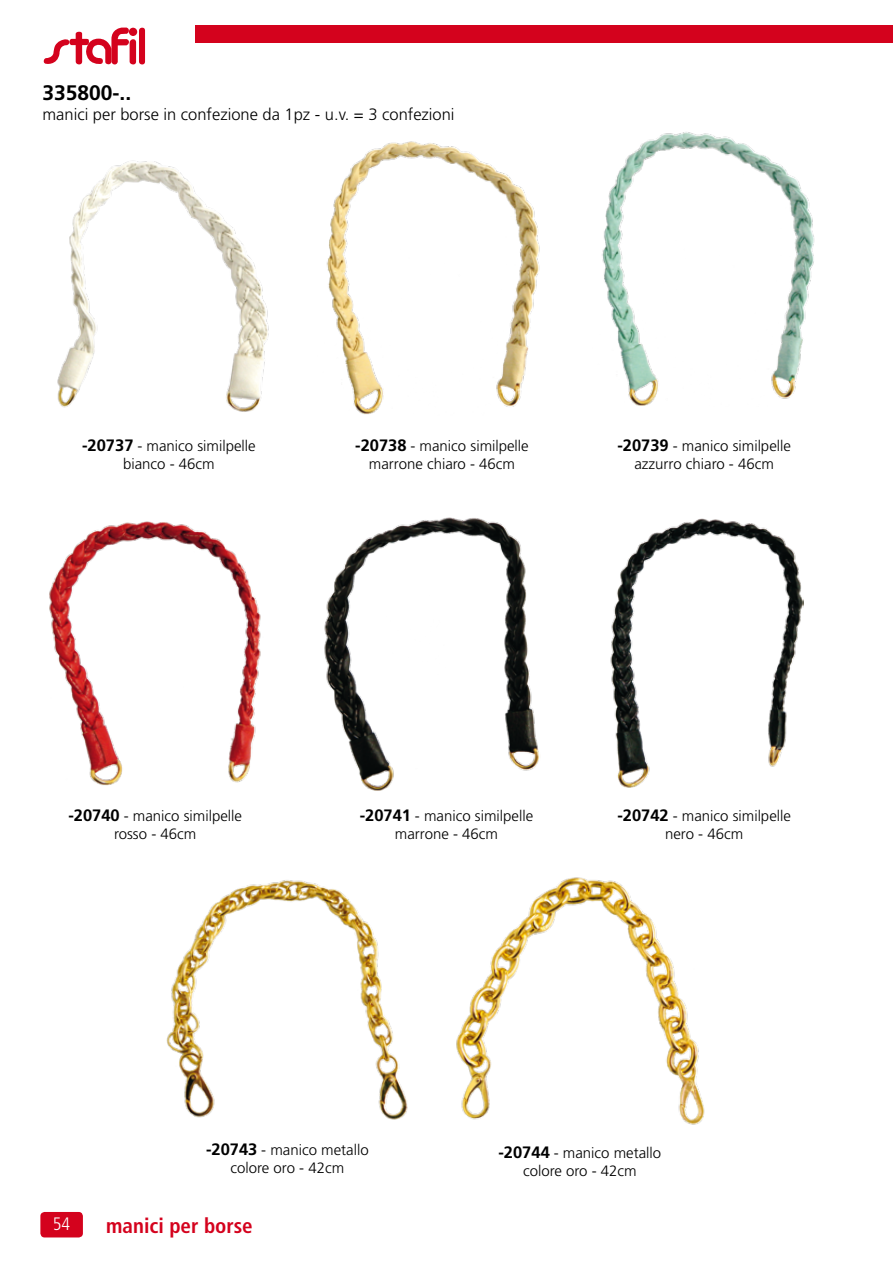
<style>
.page{position:relative;width:893px;height:1263px;background:#fff}
.page>*{position:absolute;margin:0;border:0;box-sizing:border-box;transform-origin:0 0}
.t1{font:700 condensed 21px "Frutiger LT Std";color:#d4021d}
.t2{font:700 21px "Frutiger LT Std";color:#000}
.t3{font:300 condensed 18px "Frutiger LT Std";color:#fff}
.t4{font:300 16.5px "Frutiger LT Std";color:#000}
.t5{font:300 15px/18px "Frutiger LT Std";color:#000;text-align:center}
.s1{font-weight:700;font-size:16.5px}
</style>
<div class="page">
<div style="left:40px;top:1212px;width:43px;height:25px;background:#d4021d;border-radius:4px"></div>
<div style="left:196px;top:26px;width:697px;height:17px;background:#d4021d"></div>
<div style="left:129px;top:28px;width:8px;height:8px;background:#d4021d;border-radius:50%"></div>
<svg style="left:44px;top:39px;width:25px;height:25px"></svg>
<div style="left:139px;top:28px;width:6px;height:36px;background:#d4021d;border-radius:3px"></div>
<div style="left:130px;top:39px;width:6px;height:25px;background:#d4021d;border-radius:3px"></div>
<svg style="left:76px;top:28px;width:53px;height:37px"></svg>
<div style="left:69px;top:39px;width:20px;height:6px;background:#d4021d;border-radius:3px"></div>
<img style="left:610px;top:518px;width:194px;height:270px">
<img style="left:324px;top:517px;width:215px;height:274px">
<img style="left:49px;top:521px;width:212px;height:265px">
<img style="left:57px;top:160px;width:212px;height:252px">
<img style="left:326px;top:141px;width:214px;height:273px">
<img style="left:602px;top:132px;width:213px;height:274px">
<img style="left:166px;top:880px;width:242px;height:240px">
<img style="left:456px;top:877px;width:249px;height:248px">
<h1 class="t2" style="left:43px;top:80px;width:90px">335800-..</h1>
<p class="t4" style="left:43px;top:104px;width:414px">manici per borse in confezione da 1pz - u.v. = 3 confezioni</p>
<p class="t5" style="left:82px;top:437px;width:175px"><span class="s1">-20737</span> - manico similpelle bianco - 46cm</p>
<p class="t5" style="left:617px;top:437px;width:175px"><span class="s1">-20739</span> - manico similpelle azzurro chiaro - 46cm</p>
<p class="t5" style="left:355px;top:437px;width:175px"><span class="s1">-20738</span> - manico similpelle marrone chiaro - 46cm</p>
<p class="t5" style="left:68px;top:807px;width:175px"><span class="s1">-20740</span> - manico similpelle rosso - 46cm</p>
<p class="t5" style="left:360px;top:807px;width:175px"><span class="s1">-20741</span> - manico similpelle marrone - 46cm</p>
<p class="t5" style="left:617px;top:807px;width:175px"><span class="s1">-20742</span> - manico similpelle nero - 46cm</p>
<p class="t5" style="left:206px;top:1141px;width:164px"><span class="s1">-20743</span> - manico metallo colore oro - 42cm</p>
<p class="t5" style="left:498px;top:1144px;width:164px"><span class="s1">-20744</span> - manico metallo colore oro - 42cm</p>
<p class="t3" style="left:53px;top:1213px;width:19px">54</p>
<h1 class="t1" style="left:106px;top:1213px;width:148px">manici per borse</h1>
</div>
